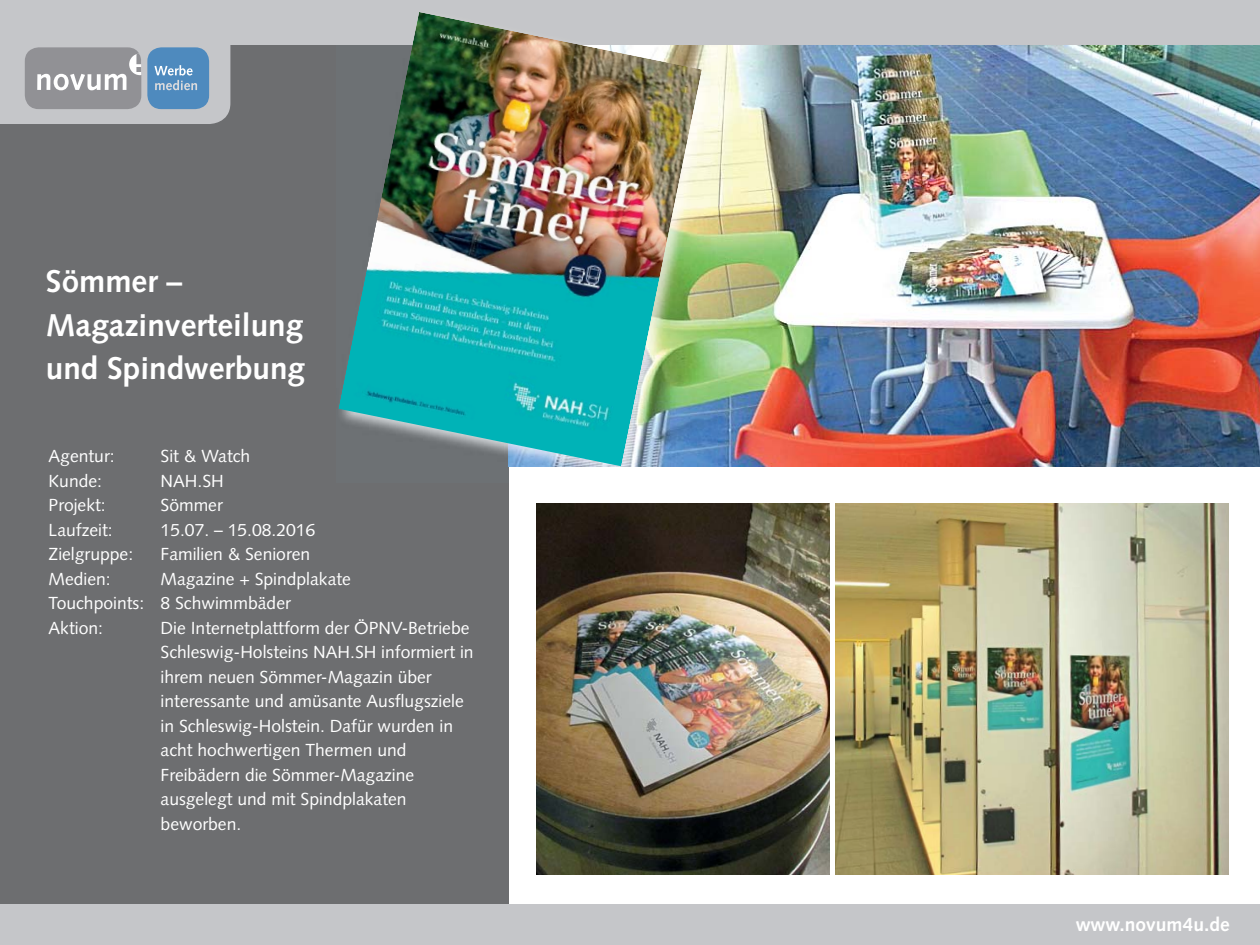
<style>
.page{position:relative;width:1260px;height:945px;background:#c5c6c9}
.page>*{position:absolute;margin:0;border:0;box-sizing:border-box;transform-origin:0 0}
.t1{font:700 40.07px "Syntax";color:#919195}
.t2{font:700 31.5px/43.8px "Syntax";color:#fff}
.t3{font:700 19.25px "Syntax";color:#fff}
.t4{font:17.5px/24.5px "Syntax";color:#fff}
</style>
<div class="page">
<div style="left:509px;top:468px;width:751px;height:436px;background:#fff"></div>
<div style="left:0;top:46px;width:509px;height:858px;background:#6d6e70"></div>
<img style="left:718px;top:46px;width:542px;height:420px">
<svg style="left:0;top:46px;width:230px;height:78px;background:#a0acb8"></svg>
<img style="left:835px;top:503px;width:394px;height:371px">
<img style="left:536px;top:503px;width:293px;height:371px">
<img style="left:336px;top:45px;width:382px;height:423px">
<img style="left:338px;top:12px;width:364px;height:454px">
<h1 class="t1" style="left:132px;top:42px;width:15px">!</h1>
<h2 class="t2" style="left:46px;top:262px;width:261px">Sömmer –<br>Magazinverteilung und Spindwerbung</h2>
<p class="t4" style="left:49px;top:446px;width:68px">Agentur:</p>
<p class="t4" style="left:161px;top:446px;width:91px">Sit &amp; Watch</p>
<p class="t4" style="left:49px;top:470px;width:55px">Kunde:</p>
<p class="t4" style="left:161px;top:470px;width:65px">NAH.SH</p>
<p class="t4" style="left:49px;top:495px;width:59px">Projekt:</p>
<p class="t4" style="left:161px;top:495px;width:64px">Sömmer</p>
<p class="t4" style="left:49px;top:519px;width:66px">Laufzeit:</p>
<p class="t4" style="left:161px;top:519px;width:156px">15.07. – 15.08.2016</p>
<p class="t4" style="left:49px;top:544px;width:86px">Zielgruppe:</p>
<p class="t4" style="left:161px;top:544px;width:151px">Familien &amp; Senioren</p>
<p class="t4" style="left:49px;top:568px;width:64px">Medien:</p>
<p class="t4" style="left:49px;top:568px;width:304px;text-indent:112px">Magazine + Spindplakate<br>Touchpoints: 8 Schwimmbäder<br>Aktion:</p>
<p class="t4" style="left:161px;top:617px;width:315px">Die Internetplattform der ÖPNV-Betriebe Schleswig-Holsteins NAH.SH informiert in ihrem neuen Sömmer-Magazin über interessante und amüsante Ausflugsziele in Schleswig-Holstein. Dafür wurden in acht hochwertigen Thermen und Freibädern die Sömmer-Magazine ausgelegt und mit Spindplakaten beworben.</p>
<p class="t3" style="left:1076px;top:917px;width:156px">www.novum4u.de</p>
</div>
